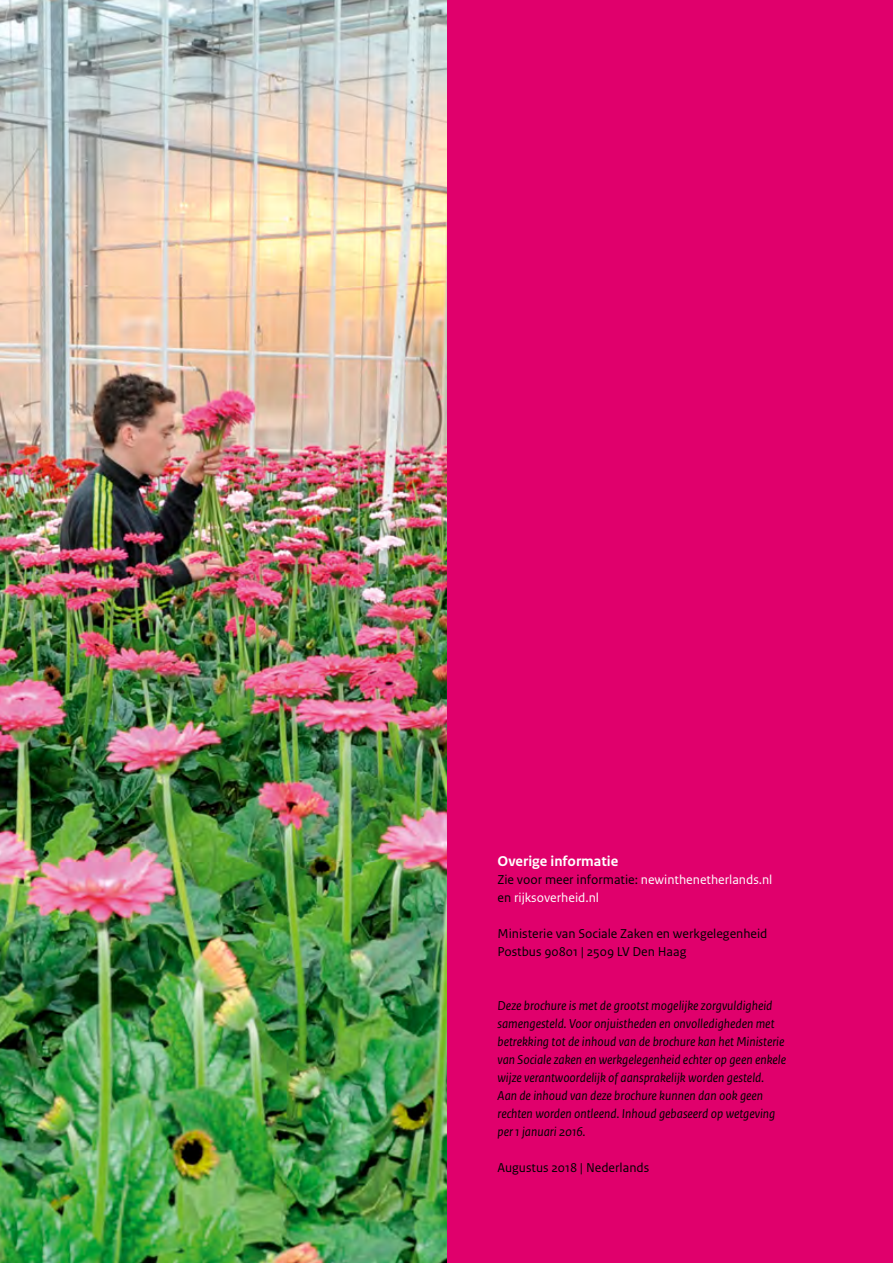
<style>
.page{position:relative;width:893px;height:1263px;background:#fff}
.page>*{position:absolute;margin:0;border:0;box-sizing:border-box;transform-origin:0 0}
._10_RO_Broodtekst{font:700 15px "Rijksoverheid Sans Text";color:#fff}
._10_RO_Broodtekst-2{font:italic 13.5px/18px "Rijksoverheid Sans Text";color:#000}
._10_RO_Broodtekst-3{font:13.5px "Rijksoverheid Sans Text";color:#000}
._10_RO_Broodtekst-4{font:13.5px/18px "Rijksoverheid Sans Text";color:#fff}
.s1{color:#000}
.s2{color:#e0006c}
</style>
<div class="page">
<div style="left:446px;top:0;width:447px;height:1263px;background:#e0006c"></div>
<img style="left:0;top:0;width:446px;height:1263px">
<p class="_10_RO_Broodtekst" style="left:497px;top:852px;width:122px">Overige informatie</p>
<p class="_10_RO_Broodtekst-4" style="left:497px;top:871px;width:276px"><span class="s1">Zie voor meer informatie:</span> newinthenetherlands.nl <span class="s1">en</span> rijksoverheid.nl<span class="s2">.</span></p>
<p class="_10_RO_Broodtekst-3" style="left:497px;top:926px;width:271px">Ministerie van Sociale Zaken en werkgelegenheid</p>
<p class="_10_RO_Broodtekst-3" style="left:497px;top:944px;width:190px">Postbus 90801 | 2509 LV Den Haag</p>
<p class="_10_RO_Broodtekst-2" style="left:497px;top:997px;width:290px">Deze brochure is met de grootst mogelijke zorgvuldigheid samengesteld. Voor onjuistheden en onvolledigheden met betrekking tot de inhoud van de brochure kan het Ministerie van Sociale zaken en werkgelegenheid echter op geen enkele wijze verantwoordelijk of aansprakelijk worden gesteld.<br>Aan de inhoud van deze brochure kunnen dan ook geen rechten worden ontleend. Inhoud gebaseerd op wetgeving per 1 januari 2016.</p>
<p class="_10_RO_Broodtekst-3" style="left:497px;top:1160px;width:153px">Augustus 2018 | Nederlands</p>
</div>
